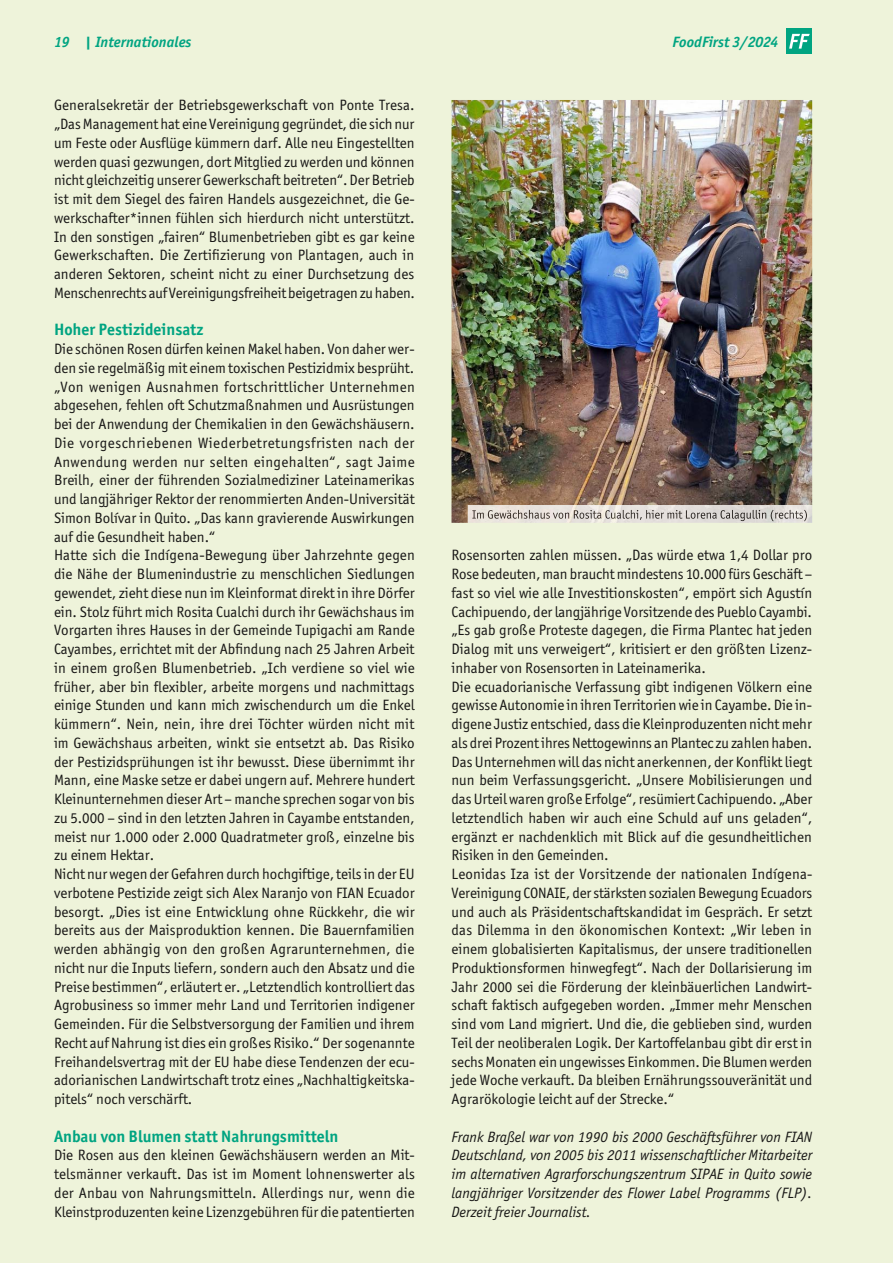
<style>
.page{position:relative;width:893px;height:1263px;background:#eef3da}
.page>*{position:absolute;margin:0;border:0;box-sizing:border-box;transform-origin:0 0}
.t1{font:700 16.5px "Officina Sans ITC";color:#00a481}
.t2{font:15px/18.8px "Officina Sans ITC Boo";color:#181716;text-align:justify}
.t3{font:15px/18.8px "Officina Sans ITC Boo It";color:#181716;text-align:justify}
.t4{font:italic 700 15px "Officina Sans ITC";color:#00a481}
</style>
<div class="page">
<img style="left:451px;top:100px;width:361px;height:423px">
<img style="left:468px;top:505px;width:344px;height:18px">
<img style="left:472px;top:510px;width:335px;height:11px">
<div style="left:787px;top:28px;width:25px;height:26px;background:#00a481"></div>
<svg style="left:789px;top:34px;width:21px;height:15px"></svg>
<p class="t4" style="left:54px;top:33px;width:139px">19 | Internationales</p>
<p class="t4" style="left:673px;top:33px;width:107px">FoodFirst 3/2024</p>
<p class="t2" style="left:54px;top:96px;width:363px">Generalsekretär der Betriebsgewerkschaft von Ponte Tresa. „Das Management hat eine Vereinigung gegründet, die sich nur um Feste oder Ausflüge kümmern darf. Alle neu Eingestellten werden quasi gezwungen, dort Mitglied zu werden und können nicht gleichzeitig unserer Gewerkschaft beitreten“. Der Betrieb ist mit dem Siegel des fairen Handels ausgezeichnet, die Ge&shy;werk schaf te r*in nen fühlen sich hierdurch nicht unterstützt.<br>In den sonstigen „fairen“ Blumenbetrieben gibt es gar keine Gewerkschaften. Die Zertifizierung von Plantagen, auch in anderen Sektoren, scheint nicht zu einer Durchsetzung des Menschenrechts auf Vereinigungsfreiheit beigetragen zu haben.</p>
<p class="t1" style="left:54px;top:319px;width:151px">hoher Pestizideinsatz</p>
<p class="t2" style="left:54px;top:339px;width:362px;text-align:left">Die schönen Rosen dürfen keinen Makel haben. Von daher wer&shy;den sie regelmäßig mit einem toxischen Pestizidmix besprüht. „Von wenigen Ausnahmen fortschrittlicher Unternehmen abgesehen, fehlen oft Schutzmaßnahmen und Ausrüstungen bei der Anwendung der Chemikalien in den Gewächshäusern.<br>Die vorgeschriebenen Wiederbetretungsfristen nach der Anwendung werden nur selten eingehalten“, sagt Jaime Breilh, einer der führenden Sozialmediziner Lateinamerikas und langjähriger Rektor der renommierten Anden-Universität Simon Bolívar in Quito. „Das kann gravierende Auswirkungen auf die Gesundheit haben.“<br>Hatte sich die Indígena-Bewegung über Jahrzehnte gegen die Nähe der Blumenindustrie zu menschlichen Siedlungen gewendet, zieht diese nun im Kleinformat direkt in ihre Dörfer ein. Stolz führt mich Rosita Cualchi durch ihr Gewächshaus im Vorgarten ihres Hauses in der Gemeinde Tupigachi am Rande Cayambes, errichtet mit der Abfindung nach 25 Jahren Arbeit in einem großen Blumenbetrieb. „Ich verdiene so viel wie früher, aber bin flexibler, arbeite morgens und nachmittags einige Stunden und kann mich zwischendurch um die Enkel kümmern“. Nein, nein, ihre drei Töchter würden nicht mit im Gewächshaus arbeiten, winkt sie entsetzt ab. Das Risiko der Pestizidsprühungen ist ihr bewusst. Diese übernimmt ihr Mann, eine Maske setze er dabei ungern auf. Mehrere hundert Kleinunternehmen dieser Art – manche sprechen sogar von bis zu 5.000 – sind in den letzten Jahren in Cayambe entstanden, meist nur 1.000 oder 2.000 Quadratmeter groß, einzelne bis zu einem Hektar.<br>Nicht nur wegen der Gefahren durch hochgiftige, teils in der EU verbotene Pestizide zeigt sich Alex Naranjo von FIAN Ecuador besorgt. „Dies ist eine Entwicklung ohne Rückkehr, die wir bereits aus der Maisproduktion kennen. Die Bauernfamilien werden abhängig von den großen Agrarunternehmen, die nicht nur die Inputs liefern, sondern auch den Absatz und die Preise bestimmen“, erläutert er. „Letztendlich kontrolliert das Agrobusiness so immer mehr Land und Territorien indigener Gemeinden. Für die Selbstversorgung der Familien und ihrem Recht auf Nahrung ist dies ein großes Risiko.“ Der sogenannte Freihandelsvertrag mit der EU habe diese Tendenzen der ecu&shy;adorianischen Landwirtschaft trotz eines „Nachhaltigkeitska&shy;pitels“ noch verschärft.</p>
<p class="t1" style="left:54px;top:1126px;width:286px">Anbau von blumen statt Nahrungsmitteln</p>
<p class="t2" style="left:54px;top:1146px;width:362px">Die Rosen aus den kleinen Gewächshäusern werden an Mit&shy;telsmänner verkauft. Das ist im Moment lohnenswerter als der Anbau von Nahrungsmitteln. Allerdings nur, wenn die Kleinstproduzenten keine Lizenzgebühren für die patentierten</p>
<p class="t2" style="left:451px;top:546px;width:362px;text-align:left">Rosensorten zahlen müssen. „Das würde etwa 1,4 Dollar pro Rose bedeuten, man braucht mindestens 10.000 fürs Geschäft – fast so viel wie alle Investitionskosten“, empört sich Agustín Cachipuendo, der langjährige Vorsitzende des Pueblo Cayambi. „Es gab große Proteste dagegen, die Firma Plantec hat jeden Dialog mit uns verweigert“, kritisiert er den größten Lizenz&shy;inhaber von Rosensorten in Lateinamerika.<br>Die ecuadorianische Verfassung gibt indigenen Völkern eine gewisse Autonomie in ihren Territorien wie in Cayambe. Die in&shy;digene Justiz entschied, dass die Kleinproduzenten nicht mehr als drei Prozent ihres Nettogewinns an Plantec zu zahlen haben.<br>Das Unternehmen will das nicht anerkennen, der Konflikt liegt nun beim Verfassungsgericht. „Unsere Mobilisierungen und das Urteil waren große Erfolge“, resümiert Cachipuendo. „Aber letztendlich haben wir auch eine Schuld auf uns geladen“, ergänzt er nachdenklich mit Blick auf die gesundheitlichen Risiken in den Gemeinden.<br>Leonidas Iza ist der Vorsitzende der nationalen Indígena-Vereinigung CONAIE, der stärksten sozialen Bewegung Ecuadors und auch als Präsidentschaftskandidat im Gespräch. Er setzt das Dilemma in den ökonomischen Kontext: „Wir leben in einem globalisierten Kapitalismus, der unsere traditionellen Produktionsformen hinwegfegt“. Nach der Dollarisierung im Jahr 2000 sei die Förderung der kleinbäuerlichen Landwirt&shy;schaft faktisch aufgegeben worden. „Immer mehr Menschen sind vom Land migriert. Und die, die geblieben sind, wurden Teil der neoliberalen Logik. Der Kartoffelanbau gibt dir erst in sechs Monaten ein ungewisses Einkommen. Die Blumen werden jede Woche verkauft. Da bleiben Ernährungssouveränität und Agrarökologie leicht auf der Strecke.“</p>
<p class="t3" style="left:451px;top:1127px;width:362px">Frank Braßel war von 1990 bis 2000 Geschäftsführer von FIAN Deutschland, von 2005 bis 2011 wissenschaftlicher Mitarbeiter im alternativen Agrarforschungszentrum SIPAE in Quito sowie langjähriger Vorsitzender des Flower Label Programms (FLP).<br>Derzeit freier Journalist.</p>
</div>
